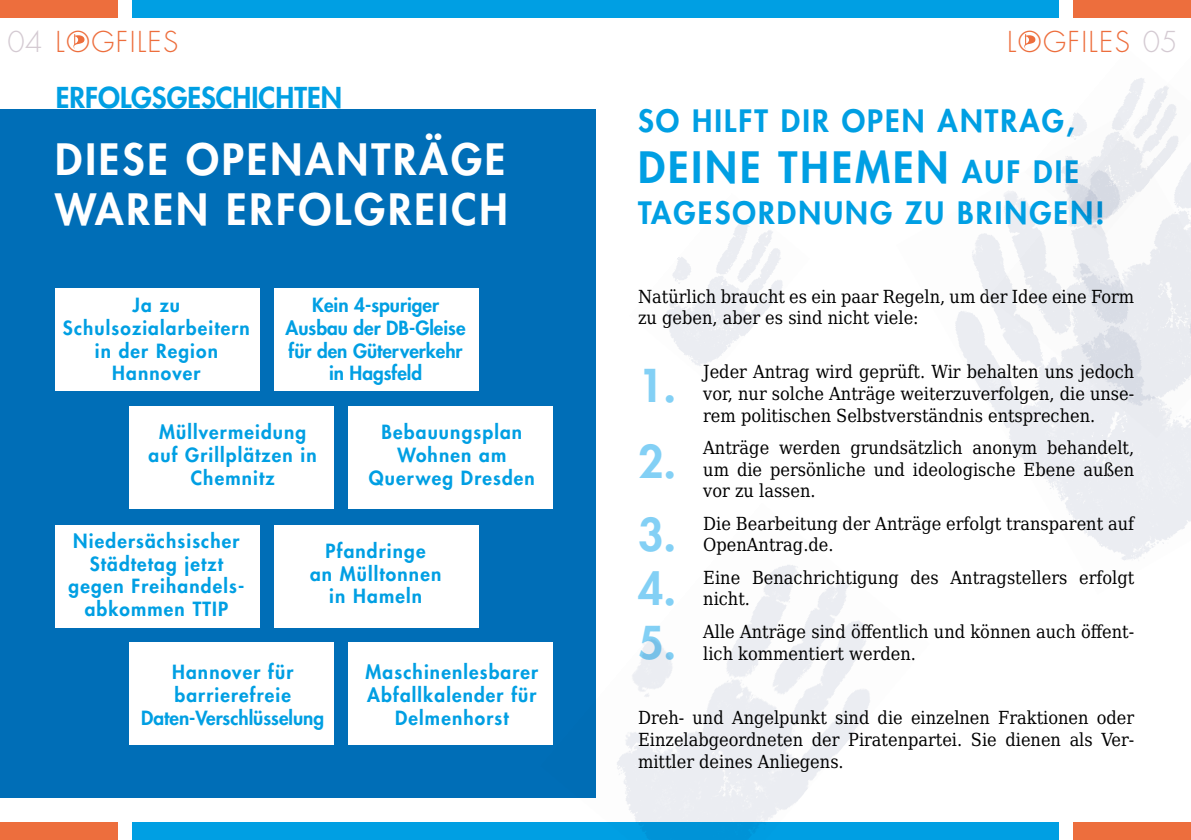
<style>
.page{position:relative;width:1191px;height:840px;background:#fff}
.page>*{position:absolute;margin:0;border:0;box-sizing:border-box;transform-origin:0 0}
.t1{font:800 44px/74.8px "Futura Std";color:#83d0f5;text-align:justify}
.t2{font:800 42px/50.4px "Futura Std";letter-spacing:.07em;color:#fff}
.t3{font:800 42px "Futura Std";letter-spacing:.07em;color:#009fe3}
.t4{font:800 30px "Futura Std";letter-spacing:.07em;color:#009fe3}
.t5{font:300 28px "Futura Std";letter-spacing:.05em;color:#ed6e3d}
.t6{font:800 28px "Futura Std";color:#009fe3}
.t7{font:800 19px/22.8px "Futura Std";letter-spacing:.06em;color:#009fe3;text-align:center}
.t8{font:800 19px/22.8px "Futura Std";color:#009fe3;text-align:center}
.t9{font:18px/21.6px "DejaVu LGC Serif Condensed";color:#000}
.s1{color:#d4cad2}
.s2{font-size:30px}
</style>
<div class="page">
<img style="left:665px;top:222px;width:118px;height:144px">
<div style="left:0;top:109px;width:595px;height:688px;background:#006eb7"></div>
<div style="left:0;top:0;width:117px;height:17px;background:#ed6e3d"></div>
<div style="left:0;top:822px;width:117px;height:17px;background:#ed6e3d"></div>
<div style="left:1073px;top:0;width:118px;height:17px;background:#ed6e3d"></div>
<div style="left:1073px;top:822px;width:118px;height:17px;background:#ed6e3d"></div>
<div style="left:132px;top:0;width:463px;height:17px;background:#009fe3"></div>
<div style="left:132px;top:822px;width:463px;height:17px;background:#009fe3"></div>
<div style="left:595px;top:0;width:464px;height:17px;background:#009fe3"></div>
<div style="left:595px;top:822px;width:464px;height:17px;background:#009fe3"></div>
<svg style="left:73px;top:34px;width:11px;height:15px"></svg>
<svg style="left:1024px;top:34px;width:11px;height:7px"></svg>
<img style="left:540px;top:502px;width:330px;height:337px">
<div style="left:55px;top:288px;width:204px;height:102px;background:#fff"></div>
<div style="left:274px;top:288px;width:204px;height:102px;background:#fff"></div>
<div style="left:130px;top:406px;width:204px;height:102px;background:#fff"></div>
<div style="left:55px;top:524px;width:204px;height:102px;background:#fff"></div>
<div style="left:130px;top:642px;width:204px;height:102px;background:#fff"></div>
<div style="left:349px;top:406px;width:204px;height:102px;background:#fff"></div>
<div style="left:274px;top:524px;width:204px;height:102px;background:#fff"></div>
<div style="left:349px;top:642px;width:204px;height:102px;background:#fff"></div>
<img style="left:987px;top:41px;width:204px;height:397px">
<h3 class="t5" style="left:8px;top:25px;width:172px"><span class="s1">04</span> LOGFILES</h3>
<h3 class="t5" style="left:1007px;top:25px;width:172px">LOGFILES <span class="s1">05</span></h3>
<h3 class="t6" style="left:56px;top:80px;width:287px">ERFOLGSGESCHICHTEN</h3>
<h2 class="t2" style="left:55px;top:134px;width:454px">DIESE OPENANTRÄGE<br>WAREN ERFOLGREICH</h2>
<p class="t7" style="left:63px;top:293px;width:188px">Ja zu<br>Schulsozialarbeitern in der Region<br>Hannover</p>
<p class="t8" style="left:286px;top:293px;width:181px">Kein 4-spuriger<br>Ausbau der DB-Gleise für den Güterverkehr in Hagsfeld</p>
<p class="t7" style="left:148px;top:420px;width:170px">Müllvermeidung auf Grillplätzen in<br>Chemnitz</p>
<p class="t7" style="left:369px;top:420px;width:167px">Bebauungsplan<br>Wohnen am<br>Querweg Dresden</p>
<p class="t7" style="left:68px;top:529px;width:177px">Niedersächsischer<br>Städtetag jetzt gegen Freihandels&shy;abkommen TTIP</p>
<p class="t7" style="left:310px;top:539px;width:133px">Pfandringe<br>an Mülltonnen in Hameln</p>
<p class="t7" style="left:141px;top:660px;width:184px">Hannover für barrierefreie<br>Daten-Verschlüsselung</p>
<p class="t7" style="left:365px;top:660px;width:174px">Maschinenlesbarer<br>Abfallkalender für<br>Delmenhorst</p>
<h3 class="t4" style="left:638px;top:102px;width:438px">SO HILFT DIR OPEN ANTRAG,</h3>
<h2 class="t3" style="left:638px;top:140px;width:442px">DEINE THEMEN <span class="s2">AUF DIE</span></h2>
<h3 class="t4" style="left:638px;top:194px;width:468px">TAGESORDNUNG ZU BRINGEN!</h3>
<p class="t9" style="left:638px;top:284px;width:498px">Natürlich braucht es ein paar Regeln, um der Idee eine Form zu geben, aber es sind nicht viele:</p>
<h1 class="t1" style="left:638px;top:347px;width:40px">1.<br>2.<br>3.</h1>
<h1 class="t1" style="left:638px;top:561px;width:40px;line-height:53.8px">4.<br>5.</h1>
<p class="t9" style="left:703px;top:359px;width:432px;text-align:justify">Jeder Antrag wird geprüft. Wir behalten uns jedoch vor, nur solche Anträge weiterzuverfolgen, die unse&shy;rem politischen Selbstverständnis entsprechen.</p>
<p class="t9" style="left:703px;top:435px;width:432px;text-align:justify">Anträge werden grundsätzlich anonym behandelt, um die persönliche und ideologische Ebene außen vor zu lassen.</p>
<p class="t9" style="left:703px;top:510px;width:432px">Die Bearbeitung der Anträge erfolgt transparent auf<br>OpenAntrag.de.</p>
<p class="t9" style="left:703px;top:564px;width:432px">Eine Benachrichtigung des Antragstellers erfolgt nicht.</p>
<p class="t9" style="left:703px;top:618px;width:432px">Alle Anträge sind öffentlich und können auch öffent&shy;lich kommentiert werden.</p>
<p class="t9" style="left:638px;top:705px;width:498px;text-align:justify">Dreh- und Angelpunkt sind die einzelnen Fraktionen oder Einzelabgeordneten der Piratenpartei. Sie dienen als Ver&shy;mittler deines Anliegens.</p>
</div>
